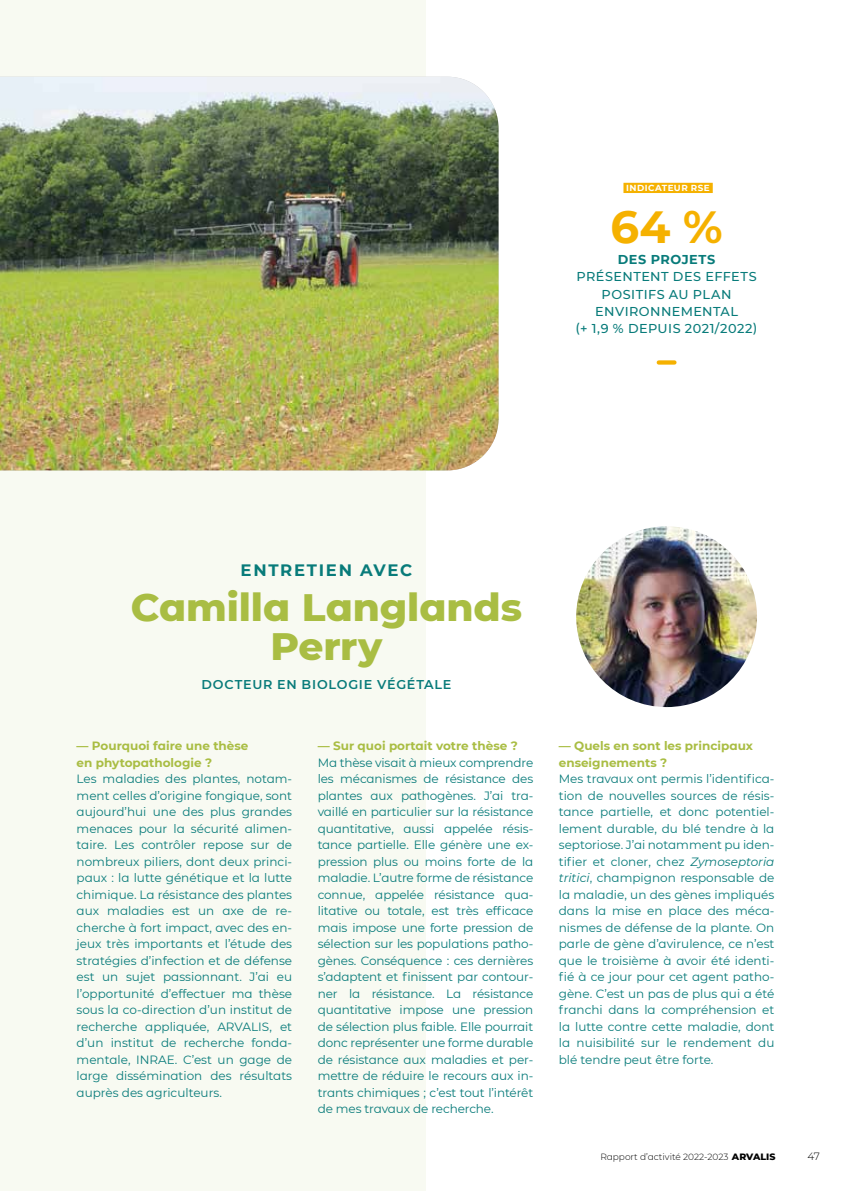
<style>
.page{position:relative;width:851px;height:1191px;background:#fff}
.page>*{position:absolute;margin:0;border:0;box-sizing:border-box;transform-origin:0 0}
.t1{font:700 45px "Montserrat";color:#f5b100}
.t2{font:800 39px/39px "Montserrat";letter-spacing:-.005em;color:#a9bd43;text-align:center}
.t3{font:700 16.5px "Montserrat";letter-spacing:.1em;color:#087b7a}
.t4{font:500 12.9px/17.1px "Montserrat";letter-spacing:.035em;color:#087b7a;text-align:center}
.t5{font:700 12.9px "Montserrat";letter-spacing:.045em;color:#087b7a}
.t6{font:600 12.75px "Montserrat";letter-spacing:.06em;color:#087b7a}
.t7{font:12px/16.5px "Montserrat";color:#087b7a;text-align:justify}
.t8{font:700 12px/16.5px "Montserrat";color:#a9bd43}
.t9{font:300 10.5px "Montserrat";color:#000}
.t10{font:300 9px "Montserrat";color:#000}
.t11{font:700 8.7px "Montserrat";letter-spacing:.055em;color:#fff}
.s1{font-style:italic}
.s2{font-weight:800;font-size:9.3px}
</style>
<div class="page">
<div style="left:0;top:0;width:425px;height:1191px;background:#f8faf2"></div>
<img style="left:0;top:77px;width:498px;height:393px">
<div style="left:658px;top:360px;width:16px;height:5px;background:#f5b100"></div>
<img style="left:576px;top:526px;width:180px;height:181px;border-radius:90px">
<div style="left:623px;top:183px;width:89px;height:10px;background:#f5b100"></div>
<p class="t11" style="left:626px;top:182px;width:85px">INDICATEUR RSE</p>
<h1 class="t1" style="left:610px;top:195px;width:114px">64 %</h1>
<p class="t5" style="left:617px;top:250px;width:99px">DES PROJETS</p>
<p class="t4" style="left:575px;top:268px;width:183px">PRÉSENTENT DES EFFETS<br>POSITIFS AU PLAN<br>ENVIRONNEMENTAL<br>(+ 1,9 % DEPUIS 2021/2022)</p>
<h3 class="t3" style="left:240px;top:558px;width:173px">ENTRETIEN AVEC</h3>
<h2 class="t2" style="left:131px;top:585px;width:393px">Camilla Langlands<br>Perry</h2>
<p class="t6" style="left:201px;top:675px;width:251px">DOCTEUR EN BIOLOGIE VÉGÉTALE</p>
<p class="t8" style="left:77px;top:737px;width:173px">— Pourquoi faire une thèse en phytopathologie ?</p>
<p class="t7" style="left:77px;top:770px;width:217px">Les maladies des plantes, notam&shy;ment celles d’origine fongique, sont aujourd’hui une des plus grandes menaces pour la sécurité alimen&shy;taire. Les contrôler repose sur de nombreux piliers, dont deux princi&shy;paux : la lutte génétique et la lutte chimique. La résistance des plantes aux maladies est un axe de re&shy;cherche à fort impact, avec des en&shy;jeux très importants et l’étude des stratégies d’infection et de défense est un sujet passionnant. J’ai eu l’opportunité d’effectuer ma thèse sous la co-direction d’un institut de recherche appliquée, ARVALIS, et d’un institut de recherche fonda&shy;mentale, INRAE. C’est un gage de large dissémination des résultats auprès des agriculteurs.</p>
<p class="t8" style="left:317px;top:737px;width:201px">— Sur quoi portait votre thèse ?</p>
<p class="t7" style="left:317px;top:754px;width:217px">Ma thèse visait à mieux comprendre les mécanismes de résistance des plantes aux pathogènes. J’ai tra&shy;vaillé en particulier sur la résistance quantitative, aussi appelée résis&shy;tance partielle. Elle génère une ex&shy;pression plus ou moins forte de la maladie. L’autre forme de résistance connue, appelée résistance qua&shy;litative ou totale, est très efficace mais impose une forte pression de sélection sur les populations patho&shy;gènes. Conséquence : ces dernières s’adaptent et finissent par contour&shy;ner la résistance. La résistance quantitative impose une pression de sélection plus faible. Elle pourrait donc représenter une forme durable de résistance aux maladies et per&shy;mettre de réduire le recours aux in&shy;trants chimiques ; c’est tout l’intérêt de mes travaux de recherche.</p>
<p class="t8" style="left:558px;top:737px;width:196px">— Quels en sont les principaux enseignements ?</p>
<p class="t7" style="left:558px;top:770px;width:217px">Mes travaux ont permis l’identifica&shy;tion de nouvelles sources de résis&shy;tance partielle, et donc potentiel&shy;lement durable, du blé tendre à la septoriose. J’ai notamment pu iden&shy;tifier et cloner, chez <span class="s1">Zymoseptoria tritici</span>, champignon responsable de la maladie, un des gènes impliqués dans la mise en place des méca&shy;nismes de défense de la plante. On parle de gène d’avirulence, ce n’est que le troisième à avoir été identi&shy;fié à ce jour pour cet agent patho&shy;gène. C’est un pas de plus qui a été franchi dans la compréhension et la lutte contre cette maladie, dont la nuisibilité sur le rendement du blé tendre peut être forte.</p>
<p class="t10" style="left:600px;top:1150px;width:177px">Rapport d’activité 2022-2023 <span class="s2">ARVALIS</span></p>
<p class="t9" style="left:807px;top:1149px;width:14px">47</p>
</div>
